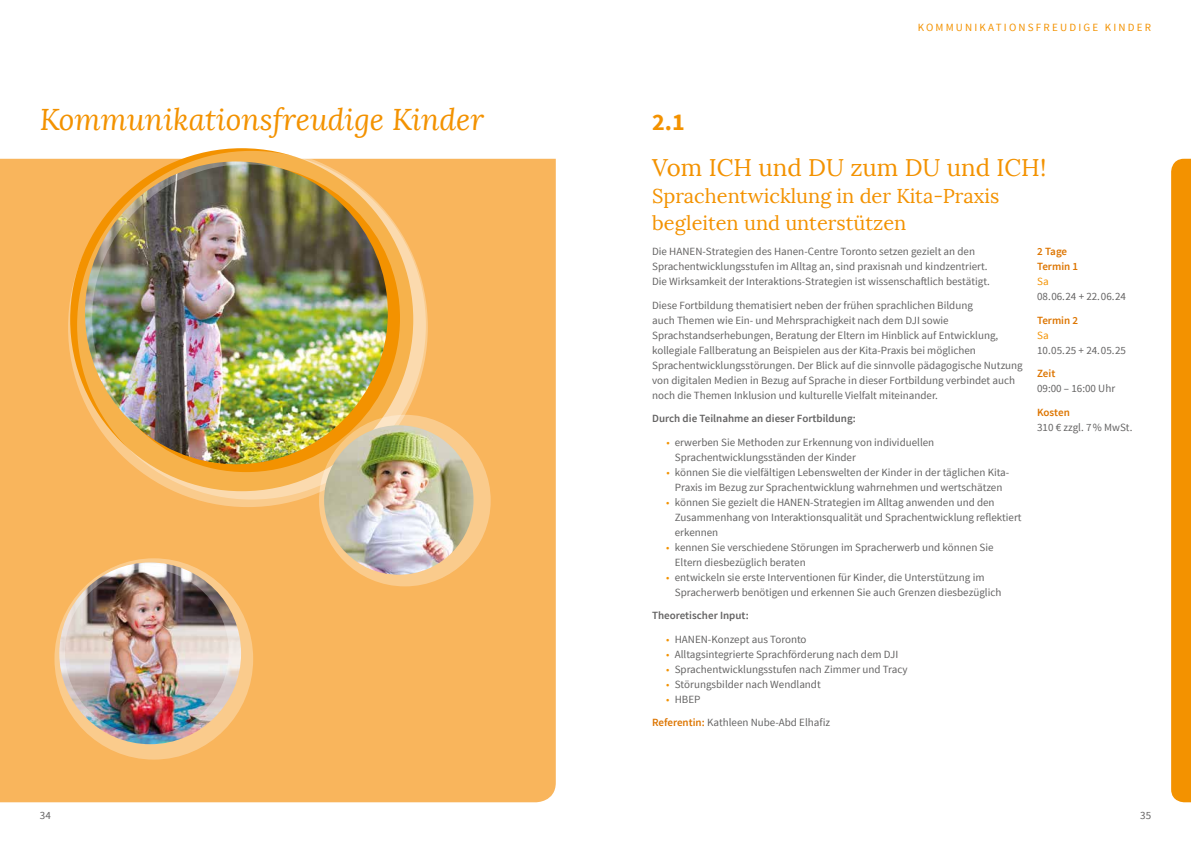
<style>
.page{position:relative;width:1191px;height:842px;background:#fff}
.page>*{position:absolute;margin:0;border:0;box-sizing:border-box;transform-origin:0 0}
.t1{font:italic 30px "Lora";color:#f39200}
.t2{font:24px "Lora";color:#f39200}
.t3{font:700 24px "Source Sans Pro";color:#f39200}
.t4{font:20px/27px "Lora";color:#f39200}
.t5{font:11px/15px "Source Sans Pro";color:#646363}
.t6{font:600 11px "Source Sans Pro";color:#646363}
.t7{font:11px "Source Sans Pro";letter-spacing:.2em;color:#f39200}
.t8{font:600 11px/15px "Source Sans Pro";color:#dd7500}
.s1{color:#f39200}
.s2{font-weight:600;color:#dd7500}
</style>
<div class="page">
<div style="left:1171px;top:159px;width:20px;height:643px;background:#f39200"></div>
<div style="left:0;top:159px;width:556px;height:643px;background:#f9b55c"></div>
<svg style="left:70px;top:148px;width:203px;height:343px;fill:#f9b55c"></svg>
<img style="left:77px;top:151px;width:349px;height:348px">
<img style="left:54px;top:558px;width:199px;height:202px">
<svg style="left:319px;top:415px;width:172px;height:171px;fill:#facb8c"></svg>
<img style="left:324px;top:425px;width:149px;height:150px;border-radius:75px">
<h1 class="t1" style="left:40px;top:102px;width:446px">Kommunikationsfreudige Kinder</h1>
<h2 class="t3" style="left:652px;top:107px;width:34px">2.1</h2>
<p class="t7" style="left:917px;top:21px;width:235px">KOMMUNIKATIONSFREUDIGE KINDER</p>
<h2 class="t2" style="left:652px;top:153px;width:396px">Vom ICH und DU zum DU und ICH!</h2>
<h3 class="t4" style="left:652px;top:183px;width:348px">Sprachentwicklung in der Kita-Praxis begleiten und unterstützen</h3>
<p class="t5" style="left:652px;top:244px;width:339px">Die HANEN-Strategien des Hanen-Centre Toronto setzen gezielt an den<br>Sprachentwicklungsstufen im Alltag an, sind praxisnah und kindzentriert.<br>Die Wirksamkeit der Interaktions-Strategien ist wissenschaftlich bestätigt.</p>
<p class="t5" style="left:652px;top:298px;width:372px">Diese Fortbildung thematisiert neben der frühen sprachlichen Bildung<br>auch Themen wie Ein- und Mehrsprachigkeit nach dem DJI sowie Sprachstandserhebungen, Beratung der Eltern im Hinblick auf Entwicklung, kollegiale Fallberatung an Beispielen aus der Kita-Praxis bei möglichen Sprachentwicklungsstörungen. Der Blick auf die sinnvolle pädagogische Nutzung von digitalen Medien in Bezug auf Sprache in dieser Fortbildung verbindet auch noch die Themen Inklusion und kulturelle Vielfalt miteinander.</p>
<p class="t6" style="left:652px;top:412px;width:205px">Durch die Teilnahme an dieser Fortbildung:</p>
<p class="t5" style="left:675px;top:435px;width:261px;text-indent:-9px"><span class="s1">•</span> erwerben Sie Methoden zur Erkennung von individuellen<br>Sprachentwicklungsständen der Kinder</p>
<p class="t5" style="left:666px;top:465px;width:344px;text-align:center"><span class="s1">•</span> können Sie die vielfältigen Lebenswelten der Kinder in der täglichen Kita-<br>Praxis im Bezug zur Sprachentwicklung wahrnehmen und wertschätzen</p>
<p class="t5" style="left:675px;top:495px;width:348px;text-indent:-9px"><span class="s1">•</span> können Sie gezielt die HANEN-Strategien im Alltag anwenden und den<br>Zusammenhang von Interaktionsqualität und Sprachentwicklung reflektiert erkennen</p>
<p class="t5" style="left:675px;top:540px;width:320px;text-indent:-9px"><span class="s1">•</span> kennen Sie verschiedene Störungen im Spracherwerb und können Sie<br>Eltern diesbezüglich beraten</p>
<p class="t5" style="left:675px;top:570px;width:328px;text-indent:-9px"><span class="s1">•</span> entwickeln sie erste Interventionen für Kinder, die Unterstützung im<br>Spracherwerb benötigen und erkennen Sie auch Grenzen diesbezüglich</p>
<p class="t6" style="left:652px;top:609px;width:98px">Theoretischer Input:</p>
<p class="t5" style="left:666px;top:632px;width:142px"><span class="s1">•</span> HANEN-Konzept aus Toronto</p>
<p class="t5" style="left:666px;top:647px;width:234px"><span class="s1">•</span> Alltagsintegrierte Sprachförderung nach dem DJI</p>
<p class="t5" style="left:666px;top:662px;width:243px"><span class="s1">•</span> Sprachentwicklungsstufen nach Zimmer und Tracy</p>
<p class="t5" style="left:666px;top:677px;width:156px"><span class="s1">•</span> Störungsbilder nach Wendlandt</p>
<p class="t5" style="left:652px;top:687px;width:180px;line-height:23.5px;text-indent:14px"><span class="s1">•</span> HBEP<br><span class="s2">Referentin:</span> Kathleen Nube-Abd Elhafiz</p>
<p class="t8" style="left:1037px;top:244px;width:43px">2 Tage<br>Termin 1</p>
<p class="t7" style="left:1037px;top:275px;width:13px">Sa</p>
<p class="t5" style="left:1037px;top:289px;width:90px">08.06.24 + 22.06.24</p>
<p class="t8" style="left:1037px;top:313px;width:43px">Termin 2</p>
<p class="t7" style="left:1037px;top:328px;width:13px">Sa</p>
<p class="t5" style="left:1037px;top:343px;width:90px">10.05.25 + 24.05.25</p>
<p class="t8" style="left:1037px;top:366px;width:20px">Zeit</p>
<p class="t5" style="left:1037px;top:381px;width:80px">09:00 – 16:00 Uhr</p>
<p class="t8" style="left:1037px;top:405px;width:34px">Kosten</p>
<p class="t5" style="left:1037px;top:420px;width:97px">310 € zzgl. 7% MwSt.</p>
<p class="t5" style="left:40px;top:808px;width:13px">34</p>
<p class="t5" style="left:1140px;top:808px;width:13px">35</p>
</div>
